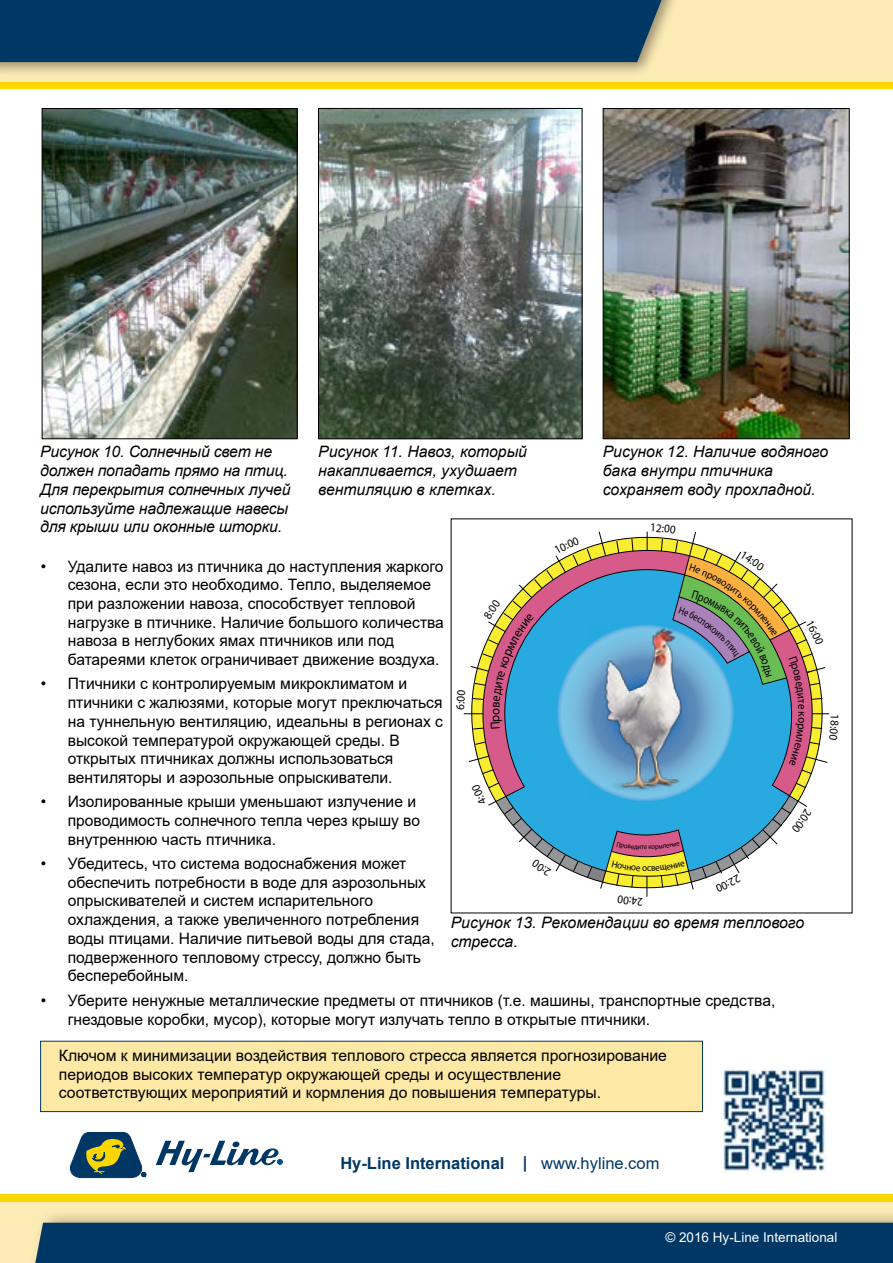
<style>
.page{position:relative;width:893px;height:1263px;background:#fff}
.page>*{position:absolute;margin:0;border:0;box-sizing:border-box;transform-origin:0 0}
.t1{font:700 16.5px "Arial";color:#003764}
.t2{font:15.75px/18.8px "Arial";color:#000}
.t3{font:italic 15.75px/18.8px "Arial";letter-spacing:-.01em;color:#000}
.t4{font:13.5px "Arial";color:#fff}
.t5{font:11.85px "Myriad Pro";color:#000;scale:.94 1}
.s1{font-weight:400}
</style>
<div class="page">
<div style="left:0;top:1194px;width:893px;height:69px;background:#fdebb6"></div>
<div style="left:0;top:1194px;width:893px;height:8px;background:#fdd600"></div>
<div style="left:28px;top:1209px;width:865px;height:54px;background:#000;opacity:.4"></div>
<div style="left:33px;top:1223px;width:860px;height:40px;background:#003764"></div>
<div style="left:0;top:0;width:893px;height:88px;background:#fdebb6"></div>
<div style="left:0;top:82px;width:893px;height:7px;background:#fdd600"></div>
<div style="left:0;top:0;width:680px;height:77px;background:#000;opacity:.4"></div>
<div style="left:0;top:0;width:667px;height:62px;background:#003764"></div>
<svg style="left:70px;top:1132px;width:76px;height:46px"></svg>
<svg style="left:156px;top:1141px;width:126px;height:31px"></svg>
<img style="left:723px;top:1070px;width:104px;height:102px">
<img style="left:605px;top:110px;width:243px;height:327px">
<div style="left:603px;top:108px;width:247px;height:331px;border:1px solid #000"></div>
<div style="left:40px;top:1041px;width:663px;height:71px;background:#fde8a5;border:1px solid #003764"></div>
<img style="left:44px;top:110px;width:252px;height:327px">
<div style="left:42px;top:108px;width:256px;height:331px;border:1px solid #000"></div>
<img style="left:320px;top:110px;width:260px;height:327px">
<div style="left:318px;top:108px;width:264px;height:331px;border:1px solid #000"></div>
<svg style="left:463px;top:531px;width:367px;height:366px"></svg>
<p class="t3" style="left:40px;top:443px;width:252px">Рисунок 10. Солнечный свет не должен попадать прямо на птиц.<br>Для перекрытия солнечных лучей используйте надлежащие навесы для крыши или оконные шторки.</p>
<p class="t3" style="left:318px;top:443px;width:210px">Рисунок 11. Навоз, который накапливается, ухудшает вентиляцию в клетках.</p>
<p class="t3" style="left:603px;top:443px;width:227px">Рисунок 12. Наличие водяного бака внутри птичника сохраняет воду прохладной.</p>
<p class="t2" style="left:68px;top:556px;width:378px;text-indent:-27px">• Удалите навоз из птичника до наступления жаркого сезона, если это необходимо. Тепло, выделяемое при разложении навоза, способствует тепловой нагрузке в птичнике. Наличие большого количества навоза в неглубоких ямах птичников или под батареями клеток ограничивает движение воздуха.</p>
<p class="t2" style="left:68px;top:674px;width:377px;text-indent:-27px">• Птичники с контролируемым микроклиматом и птичники с жалюзями, которые могут преключаться на туннельную вентиляцию, идеальны в регионах с высокой температурой окружающей среды. В открытых птичниках должны использоваться вентиляторы и аэрозольные опрыскиватели.</p>
<p class="t2" style="left:68px;top:792px;width:354px;text-indent:-27px">• Изолированные крыши уменьшают излучение и проводимость солнечного тепла через крышу во внутреннюю часть птичника.</p>
<p class="t2" style="left:68px;top:854px;width:369px;text-indent:-27px">• Убедитесь, что система водоснабжения может обеспечить потребности в воде для аэрозольных опрыскивателей и систем испарительного охлаждения, а также увеличенного потребления воды птицами. Наличие питьевой воды для стада, подверженного тепловому стрессу, должно быть бесперебойным.</p>
<p class="t2" style="left:68px;top:990px;width:709px;line-height:19.5px;text-indent:-27px">• Уберите ненужные металлические предметы от птичников (т.е. машины, транспортные средства, гнездовые коробки, мусор), которые могут излучать тепло в открытые птичники.</p>
<p class="t3" style="left:451px;top:913px;width:355px;line-height:19.5px">Рисунок 13. Рекомендации во время теплового стресса.</p>
<p class="t2" style="left:59px;top:1046px;width:610px">Ключом к минимизации воздействия теплового стресса является прогнозирование периодов высоких температур окружающей среды и осуществление соответствующих мероприятий и кормления до повышения температуры.</p>
<p class="t1" style="left:340px;top:1151px;width:321px">Hy-Line International | <span class="s1">www.hyline.com</span></p>
<p class="t5" style="left:842px;top:714px;width:8px;rotate:90deg">1</p>
<p class="t4" style="left:665px;top:1228px;width:174px">© 2016 Hy-Line International</p>
</div>
